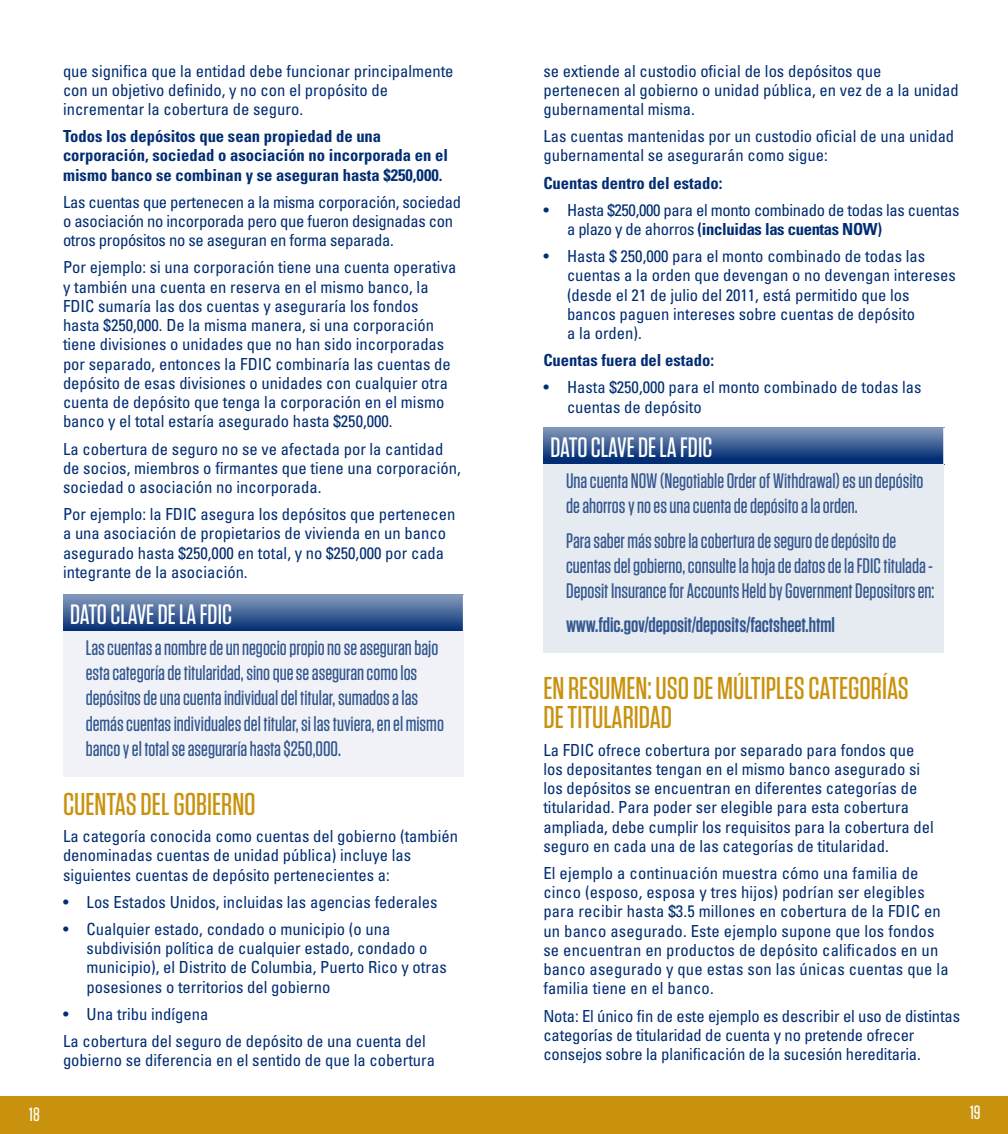
<style>
.page{position:relative;width:1008px;height:1134px;background:#fff}
.page>*{position:absolute;margin:0;border:0;box-sizing:border-box;transform-origin:0 0}
.t1{font:500 31.5px/29.8px "Tungsten";color:#c9920e}
.t2{font:500 28px "Tungsten";letter-spacing:-.005em;color:#fff}
.t3{font:500 21px/25.4px "Tungsten";color:#33578f}
.t4{font:600 21px "Tungsten";color:#33578f}
.t5{font:500 19.25px "Tungsten";color:#fff}
.t6{font:condensed 16.62px/19.2px "Univers";color:#002d73}
.t7{font:condensed 16.62px/19.2px "Univers";letter-spacing:-.02em;color:#002d73}
.t8{font:700 condensed 16.62px/19.2px "Univers";color:#002d73}
.s1{font-weight:700}
</style>
<div class="page">
<div style="left:0;top:1096px;width:1008px;height:38px;background:#c9920e"></div>
<div style="left:63px;top:595px;width:401px;height:36px;background:linear-gradient(to bottom,#879cbd,#063176)"></div>
<div style="left:63px;top:631px;width:401px;height:146px;background:#f0f2f7"></div>
<hr style="left:463px;top:595px;width:2px;height:36px;background:#fff">
<div style="left:543px;top:428px;width:401px;height:36px;background:linear-gradient(to bottom,#8197ba,#00256f)"></div>
<div style="left:543px;top:464px;width:401px;height:189px;background:#e6eaf1"></div>
<hr style="left:943px;top:428px;width:2px;height:36px;background:#fff">
<p class="t6" style="left:63px;top:61px;width:392px">que significa que la entidad debe funcionar principalmente con un objetivo definido, y no con el propósito de incrementar la cobertura de seguro.</p>
<p class="t8" style="left:63px;top:126px;width:387px">Todos los depósitos que sean propiedad de una corporación, sociedad o asociación no incorporada en el mismo banco se combinan y se aseguran hasta $250,000.</p>
<p class="t7" style="left:63px;top:192px;width:400px">Las cuentas que pertenecen a la misma corporación, sociedad o asociación no incorporada pero que fueron designadas con otros propósitos no se aseguran en forma separada.</p>
<p class="t6" style="left:63px;top:257px;width:395px">Por ejemplo: si una corporación tiene una cuenta operativa y también una cuenta en reserva en el mismo banco, la FDIC sumaría las dos cuentas y aseguraría los fondos hasta $250,000. De la misma manera, si una corporación tiene divisiones o unidades que no han sido incorporadas por separado, entonces la FDIC combinaría las cuentas de depósito de esas divisiones o unidades con cualquier otra cuenta de depósito que tenga la corporación en el mismo banco y el total estaría asegurado hasta $250,000.</p>
<p class="t6" style="left:63px;top:439px;width:399px">La cobertura de seguro no se ve afectada por la cantidad de socios, miembros o firmantes que tiene una corporación, sociedad o asociación no incorporada.</p>
<p class="t6" style="left:63px;top:504px;width:394px">Por ejemplo: la FDIC asegura los depósitos que pertenecen a una asociación de propietarios de vivienda en un banco asegurado hasta $250,000 en total, y no $250,000 por cada integrante de la asociación.</p>
<h2 class="t2" style="left:70px;top:600px;width:164px">DATO CLAVE DE LA FDIC</h2>
<p class="t3" style="left:86px;top:635px;width:360px">Las cuentas a nombre de un negocio propio no se aseguran bajo esta categoría de titularidad, sino que se aseguran como los depósitos de una cuenta individual del titular, sumados a las demás cuentas individuales del titular, si las tuviera, en el mismo banco y el total se aseguraría hasta $250,000.</p>
<h1 class="t1" style="left:63px;top:790px;width:194px">CUENTAS DEL GOBIERNO</h1>
<p class="t6" style="left:63px;top:826px;width:397px">La categoría conocida como cuentas del gobierno (también denominadas cuentas de unidad pública) incluye las siguientes cuentas de depósito pertenecientes a:</p>
<p class="t6" style="left:63px;top:892px;width:376px">• Los Estados Unidos, incluidas las agencias federales</p>
<p class="t6" style="left:87px;top:919px;width:362px;text-indent:-24px">• Cualquier estado, condado o municipio (o una subdivisión política de cualquier estado, condado o municipio), el Distrito de Columbia, Puerto Rico y otras posesiones o territorios del gobierno</p>
<p class="t6" style="left:63px;top:1000px;width:364px;line-height:27.1px">• Una tribu indígena<br>La cobertura del seguro de depósito de una cuenta del</p>
<p class="t6" style="left:63px;top:1050px;width:374px">gobierno se diferencia en el sentido de que la cobertura</p>
<p class="t6" style="left:543px;top:61px;width:417px">se extiende al custodio oficial de los depósitos que pertenecen al gobierno o unidad pública, en vez de a la unidad gubernamental misma.</p>
<p class="t6" style="left:543px;top:126px;width:412px">Las cuentas mantenidas por un custodio oficial de una unidad gubernamental se asegurarán como sigue:</p>
<p class="t8" style="left:543px;top:173px;width:181px">Cuentas dentro del estado:</p>
<p class="t7" style="left:567px;top:200px;width:394px;text-indent:-24px">• Hasta $250,000 para el monto combinado de todas las cuentas a plazo y de ahorros <span class="s1">(incluidas las cuentas NOW)</span></p>
<p class="t6" style="left:567px;top:246px;width:390px;text-indent:-24px">• Hasta $ 250,000 para el monto combinado de todas las cuentas a la orden que devengan o no devengan intereses (desde el 21 de julio del 2011, está permitido que los bancos paguen intereses sobre cuentas de depósito<br>a la orden).</p>
<p class="t8" style="left:543px;top:350px;width:172px">Cuentas fuera del estado:</p>
<p class="t6" style="left:567px;top:377px;width:356px;text-indent:-24px">• Hasta $250,000 para el monto combinado de todas las cuentas de depósito</p>
<h2 class="t2" style="left:550px;top:433px;width:164px">DATO CLAVE DE LA FDIC</h2>
<p class="t3" style="left:566px;top:468px;width:359px">Una cuenta NOW (Negotiable Order of Withdrawal) es un depósito de ahorros y no es una cuenta de depósito a la orden.</p>
<p class="t3" style="left:566px;top:528px;width:370px">Para saber más sobre la cobertura de seguro de depósito de cuentas del gobierno, consulte la hoja de datos de la FDIC titulada -<br>Deposit Insurance for Accounts Held by Government Depositors en:</p>
<p class="t4" style="left:566px;top:614px;width:270px">www.fdic.gov/deposit/deposits/factsheet.html</p>
<h1 class="t1" style="left:543px;top:673px;width:367px">EN RESUMEN: USO DE MÚLTIPLES CATEGORÍAS<br>DE TITULARIDAD</h1>
<p class="t6" style="left:543px;top:740px;width:392px">La FDIC ofrece cobertura por separado para fondos que los depositantes tengan en el mismo banco asegurado si los depósitos se encuentran en diferentes categorías de titularidad. Para poder ser elegible para esta cobertura ampliada, debe cumplir los requisitos para la cobertura del seguro en cada una de las categorías de titularidad.</p>
<p class="t6" style="left:543px;top:863px;width:407px">El ejemplo a continuación muestra cómo una familia de cinco (esposo, esposa y tres hijos) podrían ser elegibles para recibir hasta $3.5 millones en cobertura de la FDIC en un banco asegurado. Este ejemplo supone que los fondos se encuentran en productos de depósito calificados en un banco asegurado y que estas son las únicas cuentas que la familia tiene en el banco.</p>
<p class="t6" style="left:543px;top:1006px;width:418px">Nota: El único fin de este ejemplo es describir el uso de distintas categorías de titularidad de cuenta y no pretende ofrecer consejos sobre la planificación de la sucesión hereditaria.</p>
<p class="t5" style="left:29px;top:1104px;width:12px">18</p>
<p class="t5" style="left:970px;top:1102px;width:12px">19</p>
</div>
